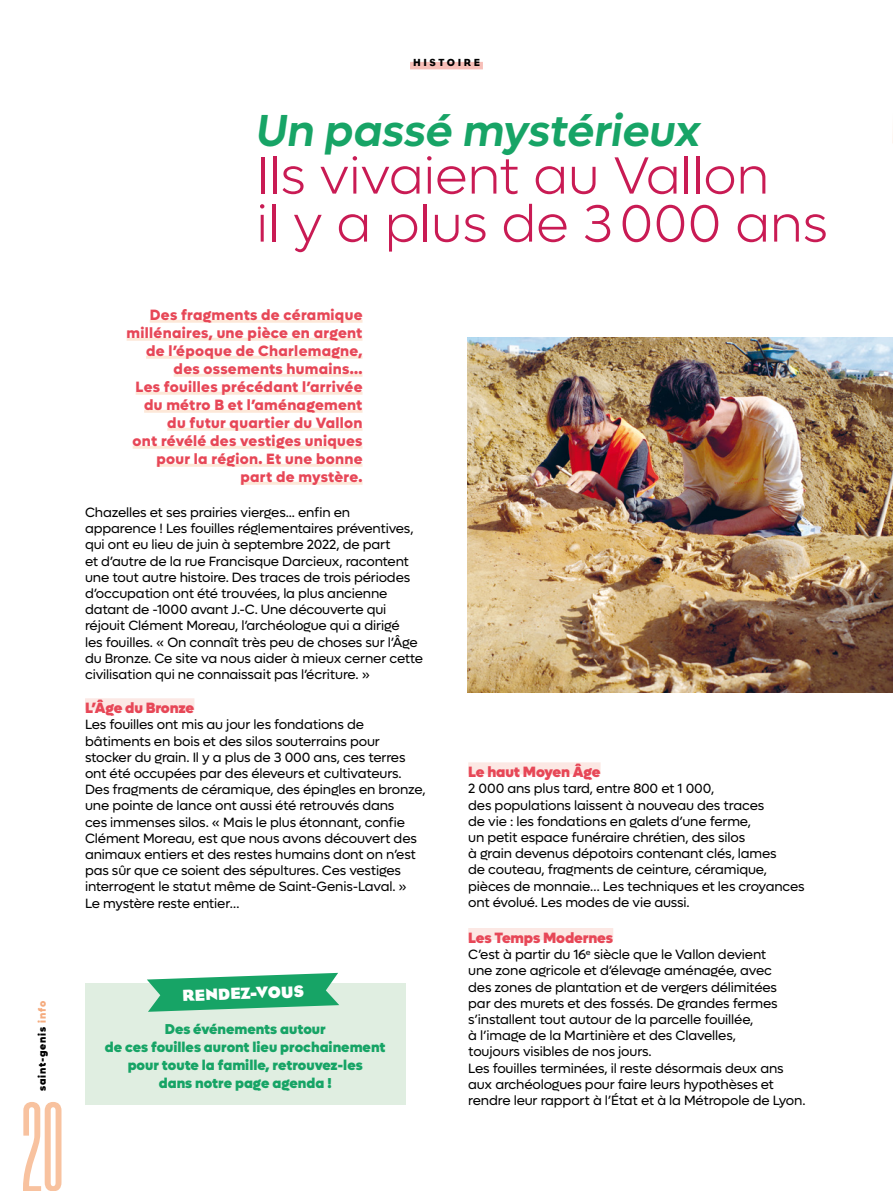
<style>
.page{position:relative;width:893px;height:1191px;background:#fff}
.page>*{position:absolute;margin:0;border:0;box-sizing:border-box;transform-origin:0 0}
.t1{font:500 93.9px "Tusker Grotesk 2500";color:#f8c29f}
.t2{font:300 52.5px/48px "Lufga";color:#c91b54}
.t3{font:italic 600 45px "Lufga";color:#17a466}
.Intertitre-1-Soulign{font:700 16.5px "Eagle";color:#fff}
.Chapo-souligné{font:800 15px/18px "Lufga";letter-spacing:.02em;color:#e74757;text-align:right}
.Soustitre{font:900 15px "Lufga";letter-spacing:-.01em;color:#e74757}
.Texte-encadré-bold{font:900 14.4px/18px "Lufga";color:#17a466;text-align:center}
.Texte-courant-regula{font:13.5px/16.2px "Lufga";letter-spacing:-.01em;color:#000}
.t4{font:900 10.5px "Lufga";letter-spacing:.08em;color:#000}
.t5{font:10.5px "Eagle";letter-spacing:.25em;color:#000}
.s1{color:#f5ac7f}
</style>
<div class="page">
<div style="left:85px;top:698px;width:109px;height:12px;background:#fce8e4"></div>
<div style="left:468px;top:762px;width:133px;height:12px;background:#fce8e4"></div>
<div style="left:468px;top:928px;width:145px;height:12px;background:#fce8e4"></div>
<hr style="left:150px;top:320px;width:212px;height:3px;background:#fde8d8">
<hr style="left:127px;top:338px;width:235px;height:3px;background:#fde8d8">
<hr style="left:146px;top:356px;width:216px;height:3px;background:#fde8d8">
<hr style="left:174px;top:374px;width:188px;height:3px;background:#fde8d8">
<hr style="left:136px;top:392px;width:226px;height:3px;background:#fde8d8">
<hr style="left:144px;top:410px;width:218px;height:3px;background:#fde8d8">
<hr style="left:167px;top:428px;width:195px;height:3px;background:#fde8d8">
<hr style="left:133px;top:446px;width:229px;height:3px;background:#fde8d8">
<hr style="left:156px;top:464px;width:206px;height:3px;background:#fde8d8">
<hr style="left:240px;top:482px;width:122px;height:3px;background:#fde8d8">
<div style="left:85px;top:983px;width:320px;height:122px;background:#e0eee1"></div>
<img style="left:468px;top:338px;width:425px;height:354px">
<svg style="left:147px;top:973px;width:192px;height:38px"></svg>
<div style="left:410px;top:62px;width:73px;height:7px;background:#f7bfb8"></div>
<p class="t4" style="left:36px;top:1091px;width:92px;rotate:-90deg">saint-genis <span class="s1">info</span></p>
<h1 class="t1" style="left:21px;top:1092px;width:44px">20</h1>
<p class="t5" style="left:413px;top:56px;width:68px">HISTOIRE</p>
<p class="t3" style="left:256px;top:103px;width:446px">Un passé mystérieux</p>
<p class="t2" style="left:256px;top:152px;width:573px">Ils vivaient au Vallon<br>il y a plus de 3000 ans</p>
<p class="Chapo-souligné" style="left:127px;top:305px;width:237px">Des fragments de céramique millénaires, une pièce en argent de l’époque de Charlemagne, des ossements humains...<br>Les fouilles précédant l’arrivée du métro B et l’aménagement du futur quartier du Vallon<br>ont révélé des vestiges uniques pour la région. Et une bonne part de mystère.</p>
<p class="Texte-courant-regula" style="left:85px;top:504px;width:340px">Chazelles et ses prairies vierges... enfin en apparence ! Les fouilles réglementaires préventives, qui ont eu lieu de juin à septembre 2022, de part<br>et d’autre de la rue Francisque Darcieux, racontent une tout autre histoire. Des traces de trois périodes d’occupation ont été trouvées, la plus ancienne datant de -1000 avant J.-C. Une découverte qui réjouit Clément Moreau, l’archéologue qui a dirigé<br>les fouilles. « On connaît très peu de choses sur l’Âge du Bronze. Ce site va nous aider à mieux cerner cette civilisation qui ne connaissait pas l’écriture. »</p>
<p class="Soustitre" style="left:85px;top:699px;width:111px">L’Âge du Bronze</p>
<p class="Texte-courant-regula" style="left:85px;top:716px;width:342px">Les fouilles ont mis au jour les fondations de bâtiments en bois et des silos souterrains pour stocker du grain. Il y a plus de 3 000 ans, ces terres ont été occupées par des éleveurs et cultivateurs.<br>Des fragments de céramique, des épingles en bronze, une pointe de lance ont aussi été retrouvés dans<br>ces immenses silos. « Mais le plus étonnant, confie Clément Moreau, est que nous avons découvert des animaux entiers et des restes humains dont on n’est pas sûr que ce soient des sépultures. Ces vestiges interrogent le statut même de Saint-Genis-Laval. »<br>Le mystère reste entier…</p>
<p class="Intertitre-1-Soulign" style="left:182px;top:985px;width:123px;rotate:-2deg">RENDEZ-VOUS</p>
<p class="Texte-encadré-bold" style="left:105px;top:1020px;width:282px">Des événements autour<br>de ces fouilles auront lieu prochainement pour toute la famille, retrouvez-les<br>dans notre page agenda !</p>
<p class="Soustitre" style="left:468px;top:763px;width:134px">Le haut Moyen Âge</p>
<p class="Texte-courant-regula" style="left:468px;top:780px;width:338px">2 000 ans plus tard, entre 800 et 1 000,<br>des populations laissent à nouveau des traces<br>de vie : les fondations en galets d’une ferme,<br>un petit espace funéraire chrétien, des silos<br>à grain devenus dépotoirs contenant clés, lames<br>de couteau, fragments de ceinture, céramique, pièces de monnaie… Les techniques et les croyances ont évolué. Les modes de vie aussi.</p>
<p class="Soustitre" style="left:468px;top:928px;width:146px">Les Temps Modernes</p>
<p class="Texte-courant-regula" style="left:468px;top:946px;width:311px">C’est à partir du 16<sup>e</sup> siècle que le Vallon devient une zone agricole et d’élevage aménagée, avec des zones de plantation et de vergers délimitées par des murets et des fossés. De grandes fermes s’installent tout autour de la parcelle fouillée,<br>à l’image de la Martinière et des Clavelles, toujours visibles de nos jours.</p>
<p class="Texte-courant-regula" style="left:468px;top:1059px;width:339px">Les fouilles terminées, il reste désormais deux ans aux archéologues pour faire leurs hypothèses et rendre leur rapport à l’État et à la Métropole de Lyon.</p>
</div>
